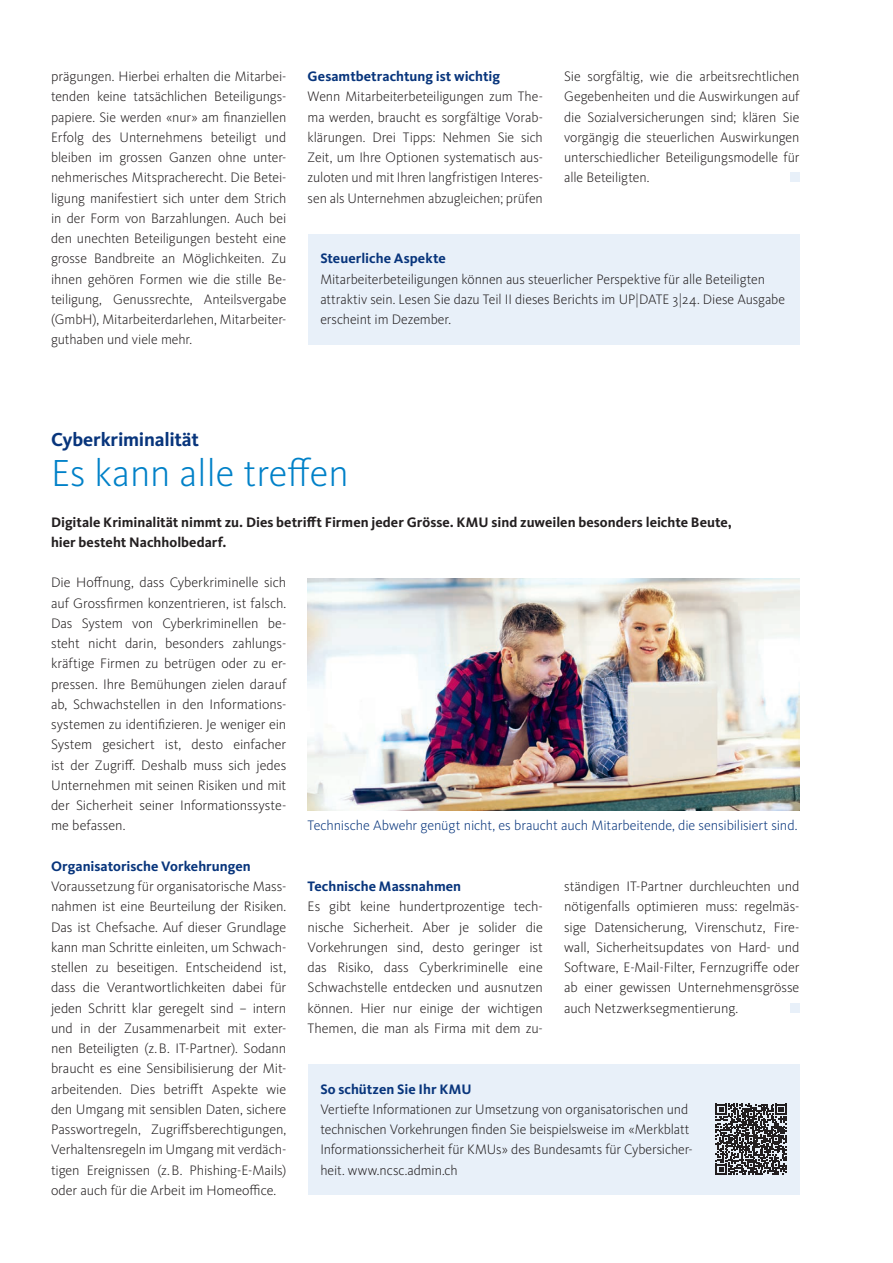
<style>
.page{position:relative;width:893px;height:1263px;background:#fff}
.page>*{position:absolute;margin:0;border:0;box-sizing:border-box;transform-origin:0 0}
.t1{font:300 39px "Kievit OT";color:#0081c8}
.t2{font:700 19.5px "Kievit OT";letter-spacing:-.01em;color:#08357c}
.t3{font:300 14.25px/20.2px "Kievit OT";letter-spacing:-.005em;color:#231f20;text-align:justify}
.t4{font:700 14.25px/20.2px "Kievit OT";color:#231f20}
.t5{font:700 14.25px "Kievit OT";color:#08357c}
.t6{font:300 14.25px "Kievit OT";letter-spacing:-.01em;color:#08357c}
</style>
<div class="page">
<div style="left:308px;top:234px;width:491px;height:110px;background:#e8f0f9"></div>
<div style="left:790px;top:1003px;width:9px;height:10px;background:#e8f0f9"></div>
<img style="left:308px;top:578px;width:491px;height:232px">
<div style="left:790px;top:172px;width:9px;height:10px;background:#e8f0f9"></div>
<div style="left:308px;top:1064px;width:491px;height:131px;background:#e8f0f9"></div>
<svg style="left:716px;top:1104px;width:70px;height:71px"></svg>
<p class="t3" style="left:51px;top:66px;width:237px">prägungen. Hierbei erhalten die Mitarbei&shy;tenden keine tatsächlichen Beteiligungs&shy;papiere. Sie werden «nur» am finanziellen Erfolg des Unternehmens beteiligt und bleiben im grossen Ganzen ohne unter&shy;nehmerisches Mitspracherecht. Die Betei&shy;ligung manifestiert sich unter dem Strich in der Form von Barzahlungen. Auch bei den unechten Beteiligungen besteht eine grosse Bandbreite an Möglichkeiten. Zu ihnen gehören Formen wie die stille Be&shy;teiligung, Genussrechte, Anteilsvergabe (GmbH), Mitarbeiterdarlehen, Mitarbeiter&shy;guthaben und viele mehr.</p>
<p class="t5" style="left:308px;top:68px;width:194px">Gesamtbetrachtung ist wichtig</p>
<p class="t3" style="left:308px;top:86px;width:237px">Wenn Mitarbeiterbeteiligungen zum The&shy;ma werden, braucht es sorgfältige Vorab&shy;klärungen. Drei Tipps: Nehmen Sie sich Zeit, um Ihre Optionen systematisch aus&shy;zuloten und mit Ihren langfristigen Interes&shy;sen als Unternehmen abzugleichen; prüfen</p>
<p class="t3" style="left:564px;top:66px;width:237px">Sie sorgfältig, wie die arbeitsrechtlichen Gegebenheiten und die Auswirkungen auf die Sozialversicherungen sind; klären Sie vorgängig die steuerlichen Auswirkungen unterschiedlicher Beteiligungsmodelle für alle Beteiligten.</p>
<p class="t5" style="left:320px;top:250px;width:127px">Steuerliche Aspekte</p>
<p class="t3" style="left:320px;top:268px;width:466px;text-align:left">Mitarbeiterbeteiligungen können aus steuerlicher Perspektive für alle Beteiligten attraktiv sein. Lesen Sie dazu Teil II dieses Berichts im UP|DATE 3|24. Diese Ausgabe erscheint im Dezember.</p>
<h2 class="t2" style="left:51px;top:427px;width:150px">Cyberkriminalität</h2>
<h1 class="t1" style="left:51px;top:449px;width:299px">Es kann alle treffen</h1>
<p class="t4" style="left:51px;top:511px;width:682px">Digitale Kriminalität nimmt zu. Dies betrifft Firmen jeder Grösse. KMU sind zuweilen besonders leichte Beute, hier besteht Nachholbedarf.</p>
<p class="t3" style="left:51px;top:572px;width:237px">Die Hoffnung, dass Cyberkriminelle sich auf Grossfirmen konzentrieren, ist falsch.<br>Das System von Cyberkriminellen be&shy;steht nicht darin, besonders zahlungs&shy;kräftige Firmen zu betrügen oder zu er&shy;pressen. Ihre Bemühungen zielen darauf ab, Schwachstellen in den Informations&shy;systemen zu identifizieren. Je weniger ein System gesichert ist, desto einfacher ist der Zugriff. Deshalb muss sich jedes Unternehmen mit seinen Risiken und mit der Sicherheit seiner Informationssyste&shy;me befassen.</p>
<p class="t5" style="left:51px;top:857px;width:201px">Organisatorische Vorkehrungen</p>
<p class="t3" style="left:51px;top:876px;width:237px">Voraussetzung für organisatorische Mass&shy;nahmen ist eine Beurteilung der Risiken.<br>Das ist Chefsache. Auf dieser Grundlage kann man Schritte einleiten, um Schwach&shy;stellen zu beseitigen. Entscheidend ist, dass die Verantwortlichkeiten dabei für jeden Schritt klar geregelt sind – intern und in der Zusammenarbeit mit exter&shy;nen Beteiligten (z.B. IT-Partner). Sodann braucht es eine Sensibilisierung der Mit&shy;arbeitenden. Dies betrifft Aspekte wie den Umgang mit sensiblen Daten, sichere Passwortregeln, Zugriffsberechtigungen, Verhaltensregeln im Umgang mit verdäch&shy;tigen Ereignissen (z.B. Phishing-E-Mails) oder auch für die Arbeit im Homeoffice.</p>
<p class="t5" style="left:308px;top:878px;width:155px">Technische Massnahmen</p>
<p class="t6" style="left:308px;top:817px;width:491px">Technische Abwehr genügt nicht, es braucht auch Mitarbeitende, die sensibilisiert sind.</p>
<p class="t3" style="left:564px;top:876px;width:237px">ständigen IT-Partner durchleuchten und nötigenfalls optimieren muss: regelmäs&shy;sige Datensicherung, Virenschutz, Fire&shy;wall, Sicherheitsupdates von Hard- und Software, E-Mail-Filter, Fernzugriffe oder ab einer gewissen Unternehmensgrösse auch Netzwerksegmentierung.</p>
<p class="t3" style="left:308px;top:896px;width:237px">Es gibt keine hundertprozentige tech&shy;nische Sicherheit. Aber je solider die Vorkehrungen sind, desto geringer ist das Risiko, dass Cyberkriminelle eine Schwachstelle entdecken und ausnutzen können. Hier nur einige der wichtigen Themen, die man als Firma mit dem zu-</p>
<p class="t5" style="left:320px;top:1080px;width:153px">So schützen Sie Ihr KMU</p>
<p class="t3" style="left:320px;top:1099px;width:374px;text-align:left">Vertiefte Informationen zur Umsetzung von organisatorischen und technischen Vorkehrungen finden Sie beispielsweise im «Merkblatt Informationssicherheit für KMUs» des Bundesamts für Cybersicher&shy;heit. www.ncsc.admin.ch</p>
</div>
